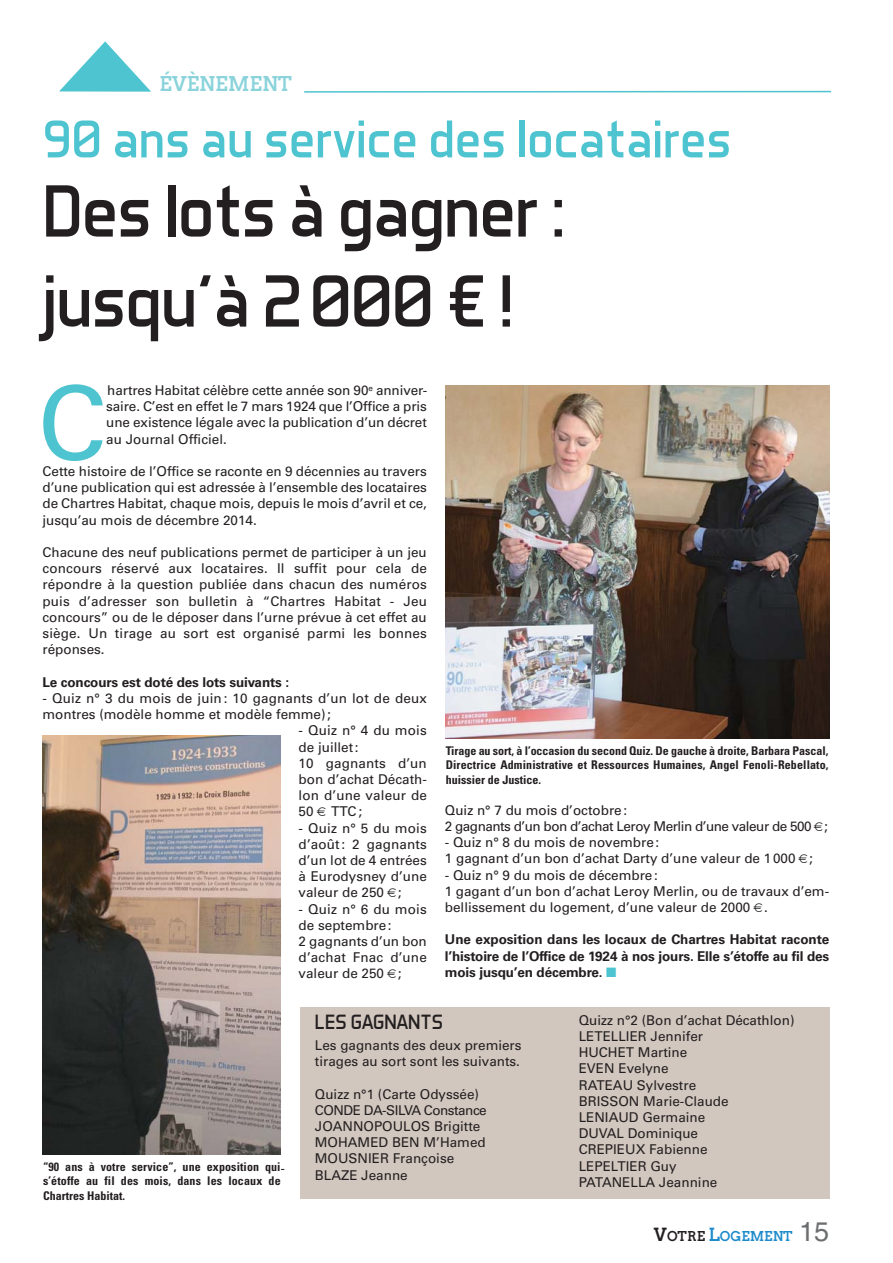
<style>
.page{position:relative;width:893px;height:1263px;background:#fff}
.page>*{position:absolute;margin:0;border:0;box-sizing:border-box;transform-origin:0 0}
.t1{font:103.2px "Univers";color:#4dc4cf}
.t2{font:75px/90px "Aero Matics";letter-spacing:-.015em;color:#231f20}
.t3{font:54px "Aero Matics";color:#4dc4cf}
.t4{font:21px "Aero Matics";color:#231f20}
.t5{font:700 20.25px "Twentytwelve Slab";color:#8ad3db}
.t6{font:13.5px/16.2px "Univers";color:#231f20}
.t7{font:700 13.5px/16.5px "Univers";letter-spacing:-.01em;color:#231f20;text-align:justify}
.t8{font:13.5px/16.2px "Univers";letter-spacing:-.035em;color:#231f20}
.t9{font:700 13.5px "Twentytwelve Slab";color:#1d8bcb}
.t10{font:700 condensed 12px/14.4px "Univers";letter-spacing:.01em;color:#231f20;text-align:justify}
.s1{color:#4dc4cf}
.s2{font-size:18px;color:#231f20}
.s3{color:#231f20}
.s4{font-size:18px}
.s5{font-family:"Helvetica";font-weight:400;font-size:27px;color:#6d6e70}
</style>
<div class="page">
<hr style="left:304px;top:91px;width:527px;height:2px;background:#4dc4cf">
<svg style="left:59px;top:41px;width:92px;height:51px"></svg>
<div style="left:300px;top:1007px;width:529px;height:192px;background:#d2c7bf"></div>
<img style="left:43px;top:735px;width:238px;height:419px">
<img style="left:445px;top:385px;width:384px;height:354px">
<h3 class="t5" style="left:160px;top:72px;width:134px">ÉVÈNEMENT</h3>
<h3 class="t3" style="left:43px;top:120px;width:690px">90 ans au service des locataires</h3>
<h2 class="t2" style="left:43px;top:173px;width:524px">Des lots à gagner : jusqu’à 2000 € !</h2>
<h1 class="t1" style="left:38px;top:385px;width:70px">C</h1>
<p class="t6" style="left:106px;top:383px;width:323px;text-align:justify">hartres Habitat célèbre cette année son 90<sup>e</sup> anniver&shy;saire. C’est en effet le 7 mars 1924 que l’Office a pris une existence légale avec la publication d’un décret au Journal Officiel.</p>
<p class="t6" style="left:43px;top:464px;width:386px;text-align:justify">Cette histoire de l’Office se raconte en 9 décennies au travers d’une publication qui est adressée à l’ensemble des locataires de Chartres Habitat, chaque mois, depuis le mois d’avril et ce, jusqu’au mois de décembre 2014.</p>
<p class="t6" style="left:43px;top:545px;width:386px;text-align:justify">Chacune des neuf publications permet de participer à un jeu concours réservé aux locataires. Il suffit pour cela de répondre à la question publiée dans chacun des numéros puis d’adresser son bulletin à “Chartres Habitat - Jeu concours” ou de le déposer dans l’urne prévue à cet effet au siège. Un tirage au sort est organisé parmi les bonnes réponses.</p>
<p class="t7" style="left:43px;top:675px;width:248px">Le concours est doté des lots suivants :</p>
<p class="t6" style="left:43px;top:691px;width:386px">- Quiz n° 3 du mois de juin: 10 gagnants d’un lot de deux montres (modèle homme et modèle femme);</p>
<p class="t6" style="left:299px;top:724px;width:130px">- Quiz n° 4 du mois de juillet:<br>10 gagnants d’un bon d’achat Décath&shy;lon d’une valeur de<br>50</p>
<p class="t6" style="left:331px;top:805px;width:32px">TTC;</p>
<p class="t6" style="left:299px;top:821px;width:130px;text-align:justify">- Quiz n° 5 du mois d’août: 2 gagnants d’un lot de 4 entrées à Eurodysney d’une valeur de 250 ;</p>
<p class="t6" style="left:299px;top:902px;width:130px">- Quiz n° 6 du mois de septembre:<br>2 gagnants d’un bon d’achat Fnac d’une valeur de 250 ;</p>
<p class="t10" style="left:446px;top:744px;width:384px">Tirage au sort, à l’occasion du second Quiz. De gauche à droite, Barbara Pascal, Directrice Administrative et Ressources Humaines, Angel Fenoli-Rebellato, huissier de Justice.</p>
<p class="t8" style="left:445px;top:803px;width:384px">Quiz n° 7 du mois d’octobre:<br>2 gagnants d’un bon d’achat Leroy Merlin d’une valeur de 500 ;</p>
<p class="t6" style="left:445px;top:835px;width:370px">- Quiz n° 8 du mois de novembre:<br>1 gagnant d’un bon d’achat Darty d’une valeur de 1000 ;</p>
<p class="t6" style="left:445px;top:868px;width:386px">- Quiz n° 9 du mois de décembre:<br>1 gagant d’un bon d’achat Leroy Merlin, ou de travaux d’em&shy;bellissement du logement, d’une valeur de 2000 .</p>
<p class="t7" style="left:445px;top:932px;width:386px">Une exposition dans les locaux de Chartres Habitat raconte l’histoire de l’Office de 1924 à nos jours. Elle s’étoffe au fil des mois jusqu’en décembre. <span class="s1">■</span></p>
<p class="t10" style="left:43px;top:1160px;width:239px">“90 ans à votre service”, une exposition qui s’étoffe au fil des mois, dans les locaux de Chartres Habitat.</p>
<p class="t6" style="left:281px;top:1161px;width:6px">-</p>
<h3 class="t4" style="left:315px;top:1015px;width:130px">LES GAGNANTS</h3>
<p class="t6" style="left:315px;top:1038px;width:208px">Les gagnants des deux premiers tirages au sort sont les suivants.</p>
<p class="t6" style="left:315px;top:1087px;width:173px">Quizz n°1 (Carte Odyssée)<br>CONDE DA-SILVA Constance<br>JOANNOPOULOS Brigitte<br>MOHAMED BEN M’Hamed<br>MOUSNIER Françoise<br>BLAZE Jeanne</p>
<p class="t6" style="left:579px;top:1013px;width:217px">Quizz n°2 (Bon d’achat Décathlon)<br>LETELLIER Jennifer<br>HUCHET Martine<br>EVEN Evelyne<br>RATEAU Sylvestre<br>BRISSON Marie-Claude<br>LENIAUD Germaine<br>DUVAL Dominique<br>CREPIEUX Fabienne<br>LEPELTIER Guy<br>PATANELLA Jeannine</p>
<p class="t9" style="left:654px;top:1228px;width:177px"><span class="s2">V</span><span class="s3">OTRE</span> <span class="s4">L</span>OGEMENT <span class="s5">15</span></p>
</div>
